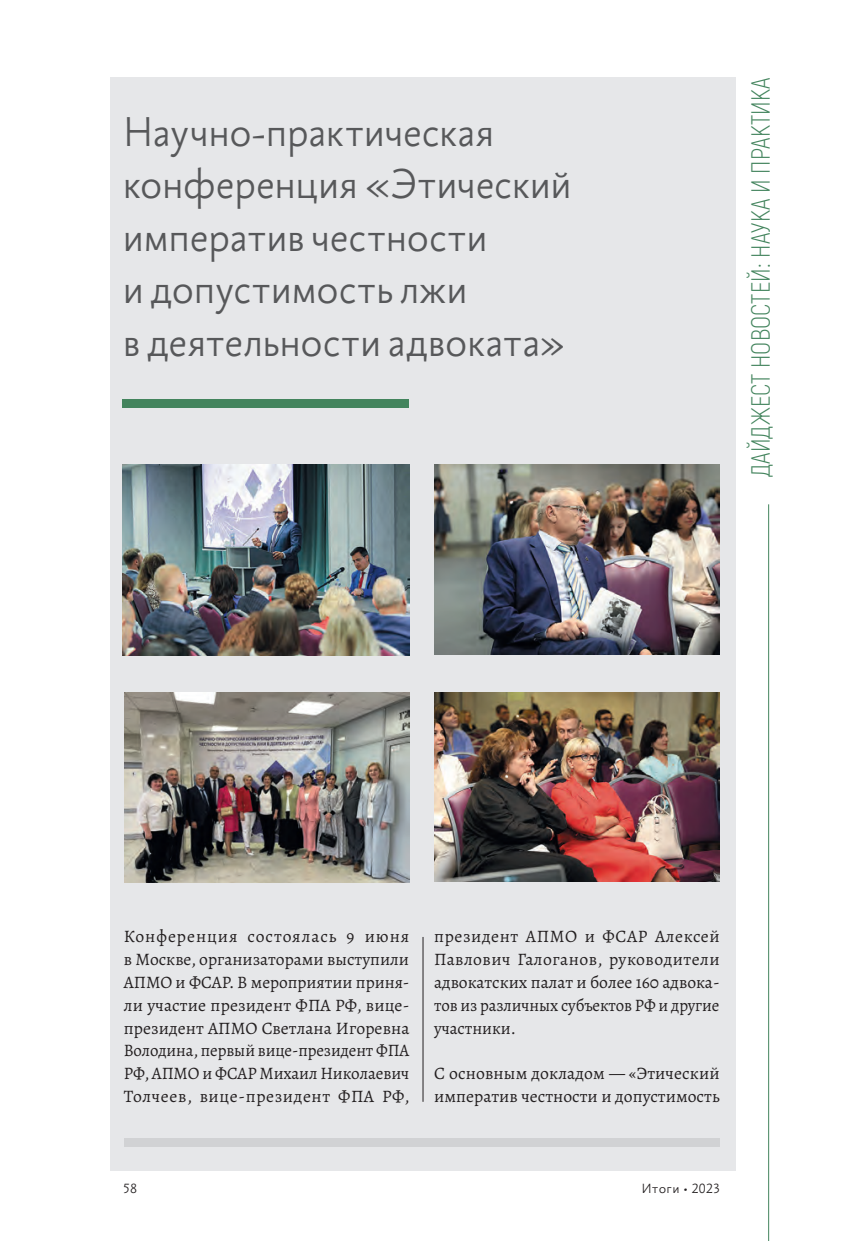
<style>
.page{position:relative;width:844px;height:1241px;background:#fff}
.page>*{position:absolute;margin:0;border:0;box-sizing:border-box;transform-origin:0 0}
.t1{font:300 43.75px/52.5px "Bureausans";letter-spacing:-.025em;color:#57585a}
.t2{font:300 26.25px "Akrobat";letter-spacing:.005em;color:#43845d}
.t3{font:17.5px/22.8px "Alegreya";color:#231f20;text-align:justify}
.t4{font:300 14px "Bureausans";letter-spacing:.015em;color:#231f20}
</style>
<div class="page">
<div style="left:110px;top:77px;width:625px;height:1093px;background:#e6e7e9"></div>
<hr style="left:768px;top:504px;width:1px;height:736px;background:#43845d">
<div style="left:124px;top:1137px;width:595px;height:9px;background:#d1d2d4"></div>
<div style="left:123px;top:399px;width:286px;height:9px;background:#43845d"></div>
<img style="left:123px;top:464px;width:286px;height:191px">
<img style="left:434px;top:464px;width:285px;height:190px">
<img style="left:124px;top:692px;width:285px;height:190px">
<img style="left:434px;top:692px;width:285px;height:189px">
<hr style="left:422px;top:936px;width:1px;height:165px;background:#231f20">
<h1 class="t1" style="left:123px;top:107px;width:451px">Научно-практическая конференция «Этический императив честности<br>и допустимость лжи<br>в деятельности адвоката»</h1>
<h2 class="t2" style="left:744px;top:477px;width:401px;rotate:-90deg">ДАЙДЖЕСТ НОВОСТЕЙ: НАУКА И ПРАКТИКА</h2>
<p class="t3" style="left:124px;top:925px;width:287px">Конференция состоялась 9 июня в Москве, организаторами выступили АПМО и ФСАР. В мероприятии приня&shy;ли участие президент ФПА РФ, вице&shy;президент АПМО Светлана Игоревна Володина, первый вице-президент ФПА РФ, АПМО и ФСАР Михаил Николаевич Толчеев, вице-президент ФПА РФ,</p>
<p class="t3" style="left:434px;top:925px;width:287px">президент АПМО и ФСАР Алексей Павлович Галоганов, руководители адвокатских палат и более 160 адвока&shy;тов из различных субъектов РФ и другие участники.</p>
<p class="t3" style="left:434px;top:1061px;width:287px">С основным докладом — «Этический императив честности и допустимость</p>
<p class="t4" style="left:123px;top:1179px;width:16px">58</p>
<p class="t4" style="left:641px;top:1179px;width:80px">Итоги • 2023</p>
</div>
